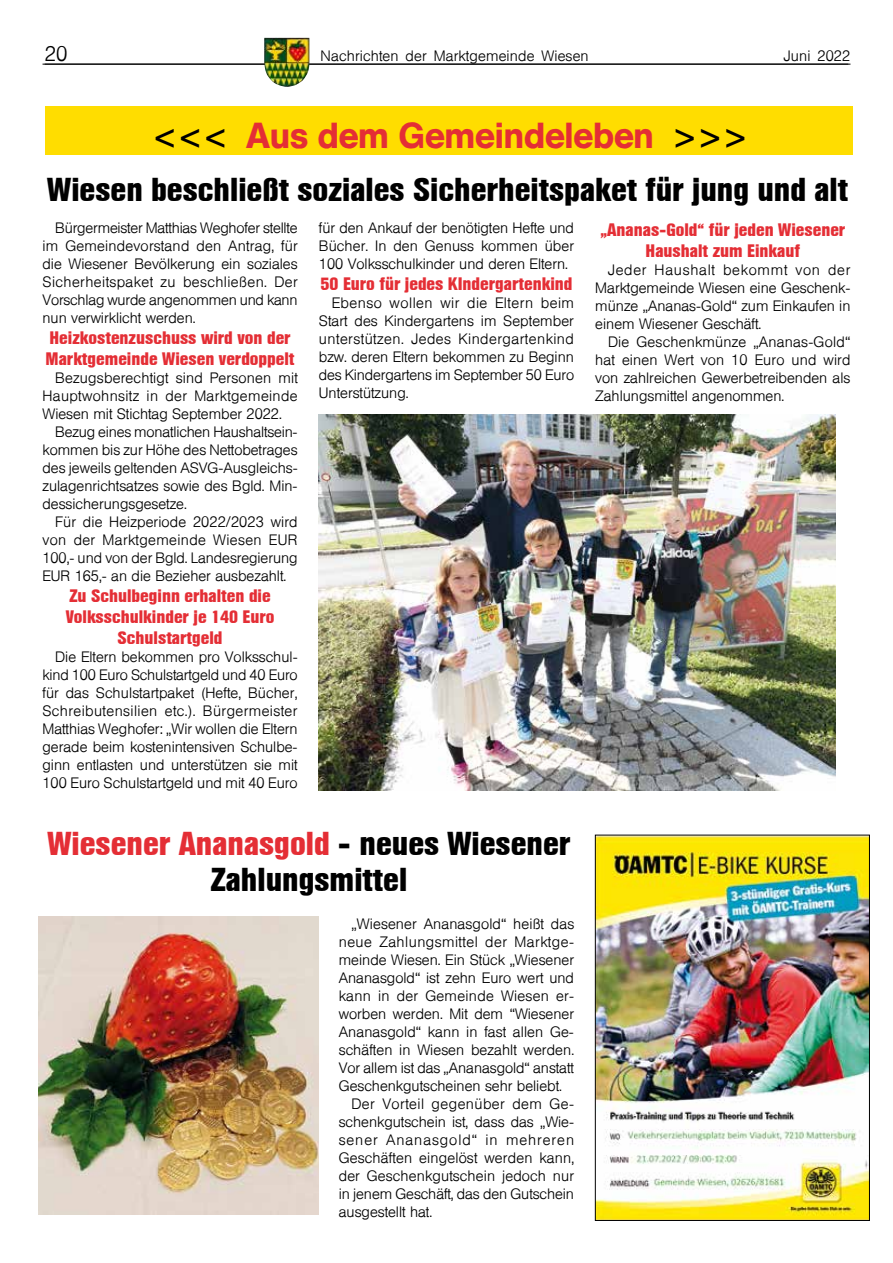
<style>
.page{position:relative;width:893px;height:1263px;background:#fff}
.page>*{position:absolute;margin:0;border:0;box-sizing:border-box;transform-origin:0 0}
.t1{font:500 36px "Helvetica BQ";color:#e42e35}
.t2{font:700 33px/36px "Helvetica Condensed BQ";color:#000;text-align:center}
.t3{font:300 21px "Helvetica BQ";color:#000}
.t4{font:700 18px/21px "Helvetica Condensed BQ";color:#e42e35;text-align:center}
.t5{font:300 15px/18px "Helvetica BQ";color:#000;text-align:justify}
.t6{font:300 15px "Helvetica BQ";letter-spacing:.03em;color:#000}
.t7{font:300 15px "Helvetica BQ";letter-spacing:.02em;color:#000}
.t8{font:300 15px "Helvetica BQ";letter-spacing:.06em;color:#000}
.s1{font-size:27px;color:#000}
.s2{color:#e42e35}
</style>
<div class="page">
<hr style="left:45px;top:64px;width:805px;height:1px;background:#000">
<hr style="left:43px;top:64px;width:805px;height:1px;background:#000">
<img style="left:264px;top:38px;width:45px;height:49px">
<div style="left:45px;top:106px;width:808px;height:49px;background:#fd0"></div>
<img style="left:319px;top:414px;width:517px;height:377px">
<img style="left:597px;top:837px;width:271px;height:382px">
<div style="left:595px;top:835px;width:275px;height:386px;border:1px solid #000"></div>
<img style="left:39px;top:916px;width:280px;height:298px">
<h3 class="t3" style="left:45px;top:42px;width:24px">20</h3>
<p class="t5" style="left:321px;top:48px;width:270px">Nachrichten der Marktgemeinde Wiesen</p>
<p class="t5" style="left:784px;top:48px;width:68px">Juni 2022</p>
<h1 class="t1" style="left:156px;top:115px;width:590px"><span class="s1">&lt; &lt; &lt;</span> Aus dem Gemeindeleben <span class="s1">&gt; &gt; &gt;</span></h1>
<h2 class="t2" style="left:47px;top:172px;width:802px">Wiesen beschließt soziales Sicherheitspaket für jung und alt</h2>
<p class="t5" style="left:43px;top:219px;width:257px;text-indent:13px">Bürgermeister Matthias Weghofer stellte im Gemeindevorstand den Antrag, für die Wiesener Bevölkerung ein soziales Sicherheitspaket zu beschließen. Der Vorschlag wurde angenommen und kann nun verwirklicht werden.</p>
<p class="t4" style="left:46px;top:327px;width:250px;text-align:left">Heizkostenzuschuss wird von der<br>Marktgemeinde Wiesen verdoppelt</p>
<p class="t5" style="left:43px;top:369px;width:257px;text-indent:13px">Bezugsberechtigt sind Personen mit Hauptwohnsitz in der Marktgemeinde Wiesen mit Stichtag September 2022.</p>
<p class="t5" style="left:43px;top:423px;width:257px;text-indent:13px">Bezug eines monatlichen Haushaltsein&shy;kommen bis zur Höhe des Nettobetrages des jeweils geltenden ASVG-Ausgleichs&shy;zulagenrichtsatzes sowie des Bgld. Min&shy;dessicherungsgesetze.</p>
<p class="t5" style="left:43px;top:513px;width:257px;text-indent:13px">Für die Heizperiode 2022/2023 wird von der Marktgemeinde Wiesen EUR 100,- und von der Bgld. Landesregierung EUR 165,- an die Bezieher ausbezahlt.</p>
<p class="t4" style="left:66px;top:585px;width:210px">Zu Schulbeginn erhalten die<br>Volksschulkinder je 140 Euro<br>Schulstartgeld</p>
<p class="t5" style="left:43px;top:648px;width:257px;text-indent:13px">Die Eltern bekommen pro Volksschul&shy;kind 100 Euro Schulstartgeld und 40 Euro für das Schulstartpaket (Hefte, Bücher, Schreibutensilien etc.). Bürgermeister Matthias Weghofer: „Wir wollen die Eltern gerade beim kostenintensiven Schulbe&shy;ginn entlasten und unterstützen sie mit 100 Euro Schulstartgeld und mit 40 Euro</p>
<p class="t5" style="left:319px;top:219px;width:257px">für den Ankauf der benötigten Hefte und Bücher. In den Genuss kommen über 100 Volksschulkinder und deren Eltern.</p>
<p class="t4" style="left:320px;top:273px;width:253px">50 Euro für jedes KIndergartenkind</p>
<p class="t5" style="left:319px;top:294px;width:257px;text-indent:13px">Ebenso wollen wir die Eltern beim Start des Kindergartens im September unterstützen. Jedes Kindergartenkind bzw. deren Eltern bekommen zu Beginn des Kindergartens im September 50 Euro Unterstützung.</p>
<h2 class="t2" style="left:47px;top:826px;width:525px"><span class="s2">Wiesener Ananasgold</span> - neues Wiesener<br>Zahlungsmittel</h2>
<p class="t5" style="left:351px;top:915px;width:224px">„Wiesener Ananasgold“ heißt das</p>
<p class="t6" style="left:339px;top:933px;width:237px">neue Zahlungsmittel der Marktge-</p>
<p class="t5" style="left:339px;top:951px;width:237px">meinde Wiesen. Ein Stück „Wiesener</p>
<p class="t5" style="left:339px;top:969px;width:237px">Ananasgold“ ist zehn Euro wert und</p>
<p class="t7" style="left:339px;top:987px;width:237px">kann in der Gemeinde Wiesen er-</p>
<p class="t5" style="left:339px;top:1005px;width:237px">worben werden. Mit dem “Wiesener</p>
<p class="t5" style="left:339px;top:1023px;width:237px">Ananasgold“ kann in fast allen Ge-</p>
<p class="t5" style="left:339px;top:1041px;width:237px">schäften in Wiesen bezahlt werden.</p>
<p class="t5" style="left:339px;top:1059px;width:237px">Vor allem ist das „Ananasgold“ anstatt</p>
<p class="t5" style="left:339px;top:1077px;width:225px">Geschenkgutscheinen sehr beliebt.</p>
<p class="t6" style="left:351px;top:1095px;width:224px">Der Vorteil gegenüber dem Ge-</p>
<p class="t5" style="left:339px;top:1113px;width:237px">schenkgutschein ist, dass das „Wie-</p>
<p class="t8" style="left:339px;top:1131px;width:237px">sener Ananasgold“ in mehreren</p>
<p class="t5" style="left:339px;top:1149px;width:237px">Geschäften eingelöst werden kann,</p>
<p class="t5" style="left:339px;top:1167px;width:237px">der Geschenkgutschein jedoch nur</p>
<p class="t5" style="left:339px;top:1185px;width:237px">in jenem Geschäft, das den Gutschein</p>
<p class="t5" style="left:339px;top:1203px;width:95px">ausgestellt hat.</p>
<p class="t4" style="left:600px;top:219px;width:246px">„Ananas-Gold“ für jeden Wiesener<br>Haushalt zum Einkauf</p>
<p class="t5" style="left:595px;top:261px;width:257px;text-indent:13px">Jeder Haushalt bekommt von der Marktgemeinde Wiesen eine Geschenk&shy;münze „Ananas-Gold“ zum Einkaufen in einem Wiesener Geschäft.</p>
<p class="t5" style="left:595px;top:333px;width:257px;text-indent:13px">Die Geschenkmünze „Ananas-Gold“ hat einen Wert von 10 Euro und wird von zahlreichen Gewerbetreibenden als Zahlungsmittel angenommen.</p>
</div>
